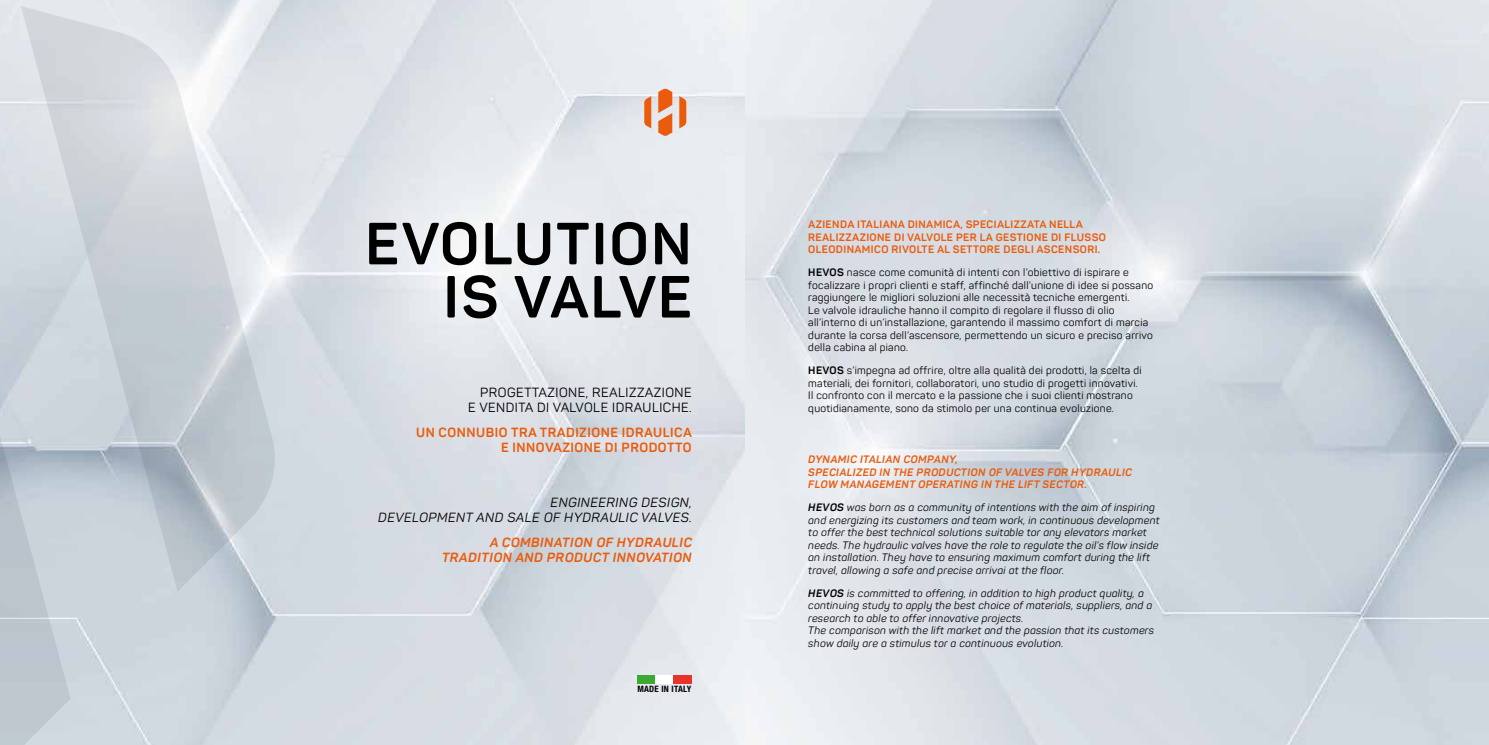
<style>
.page{position:relative;width:1489px;height:745px;background:#fff}
.page>*{position:absolute;margin:0;border:0;box-sizing:border-box;transform-origin:0 0}
.t1{font:700 58.5px/53.1px "Panton";letter-spacing:.04em;color:#000;text-align:right}
.t2{font:13.12px/15px "Panton";letter-spacing:.04em;color:#000;text-align:right}
.t3{font:700 13.12px/15px "Panton";letter-spacing:.04em;color:#ea5b0b;text-align:right}
.t4{font:italic 13.12px/15px "Panton";letter-spacing:.04em;color:#000;text-align:right}
.t5{font:italic 700 13.12px/15px "Panton";letter-spacing:.04em;color:#ea5b0b;text-align:right}
.t6{font:10.62px/12.5px "Panton";letter-spacing:.03em;color:#000}
.t7{font:italic 10.62px/12.5px "Panton";letter-spacing:.03em;color:#000}
.t8{font:700 10.62px/12.5px "Panton";letter-spacing:.04em;color:#ea5b0b}
.t9{font:italic 700 10.62px/12.5px "Panton";letter-spacing:.04em;color:#ea5b0b}
.t10{font:700 condensed 8.75px "Helvetica Neue LT Std";letter-spacing:.03em;color:#000}
.s1{font-weight:700}
</style>
<div class="page">
<img style="left:744px;top:0;width:744px;height:744px">
<svg style="left:0;top:0;width:744px;height:744px;background:#dce1e7"></svg>
<div style="left:637px;top:674px;width:18px;height:9px;background:#3aaa35"></div>
<div style="left:655px;top:674px;width:18px;height:9px;background:#fff"></div>
<div style="left:673px;top:674px;width:18px;height:8px;background:#e7332a"></div>
<svg style="left:21px;top:6px;width:259px;height:585px;background:#cfd5dc"></svg>
<svg style="left:0;top:347px;width:70px;height:397px;background:#c2cbd3"></svg>
<svg style="left:644px;top:96px;width:7px;height:32px"></svg>
<svg style="left:679px;top:96px;width:7px;height:32px"></svg>
<svg style="left:658px;top:88px;width:14px;height:48px"></svg>
<h1 class="t1" style="left:365px;top:217px;width:328px">EVOLUTION<br>IS VALVE</h1>
<p class="t2" style="left:468px;top:384px;width:225px">PROGETTAZIONE, REALIZZAZIONE<br>E VENDITA DI VALVOLE IDRAULICHE.</p>
<p class="t3" style="left:416px;top:425px;width:277px">UN CONNUBIO TRA TRADIZIONE IDRAULICA<br>E INNOVAZIONE DI PRODOTTO</p>
<p class="t4" style="left:378px;top:494px;width:315px">ENGINEERING DESIGN,<br>DEVELOPMENT AND SALE OF HYDRAULIC VALVES.</p>
<p class="t5" style="left:442px;top:535px;width:251px">A COMBINATION OF HYDRAULIC<br>TRADITION AND PRODUCT INNOVATION</p>
<p class="t10" style="left:637px;top:683px;width:55px">MADE IN ITALY</p>
<p class="t8" style="left:808px;top:218px;width:299px">AZIENDA ITALIANA DINAMICA, SPECIALIZZATA NELLA<br>REALIZZAZIONE DI VALVOLE PER LA GESTIONE DI FLUSSO<br>OLEODINAMICO RIVOLTE AL SETTORE DEGLI ASCENSORI.</p>
<p class="t6" style="left:808px;top:266px;width:346px"><span class="s1">HEVOS</span> nasce come comunità di intenti con l’obiettivo di ispirare e focalizzare i propri clienti e staff, affinché dall’unione di idee si possano raggiungere le migliori soluzioni alle necessità tecniche emergenti.<br>Le valvole idrauliche hanno il compito di regolare il flusso di olio all’interno di un’installazione, garantendo il massimo comfort di marcia durante la corsa dell’ascensore, permettendo un sicuro e preciso arrivo della cabina al piano.</p>
<p class="t6" style="left:808px;top:364px;width:335px"><span class="s1">HEVOS</span> s’impegna ad offrire, oltre alla qualità dei prodotti, la scelta di materiali, dei fornitori, collaboratori, uno studio di progetti innovativi.<br>Il confronto con il mercato e la passione che i suoi clienti mostrano quotidianamente, sono da stimolo per una continua evoluzione.</p>
<p class="t9" style="left:808px;top:452px;width:325px">DYNAMIC ITALIAN COMPANY,<br>SPECIALIZED IN THE PRODUCTION OF VALVES FOR HYDRAULIC<br>FLOW MANAGEMENT OPERATING IN THE LIFT SECTOR.</p>
<p class="t7" style="left:808px;top:501px;width:353px"><span class="s1">HEVOS</span> was born as a community of intentions with the aim of inspiring and energizing its customers and team work, in continuous development to offer the best technical solutions suitable tor any elevators market needs. The hydraulic valves have the role to regulate the oil’s flow inside an installation. They have to ensuring maximum comfort during the lift travel, allowing a safe and precise arrivai at the floor.</p>
<p class="t7" style="left:808px;top:586px;width:347px"><span class="s1">HEVOS</span> is committed to offering, in addition to high product quality, a continuing study to apply the best choice of materials, suppliers, and a research to able to offer innovative projects.<br>The comparison with the lift market and the passion that its customers show daily are a stimulus tor a continuous evolution.</p>
</div>
